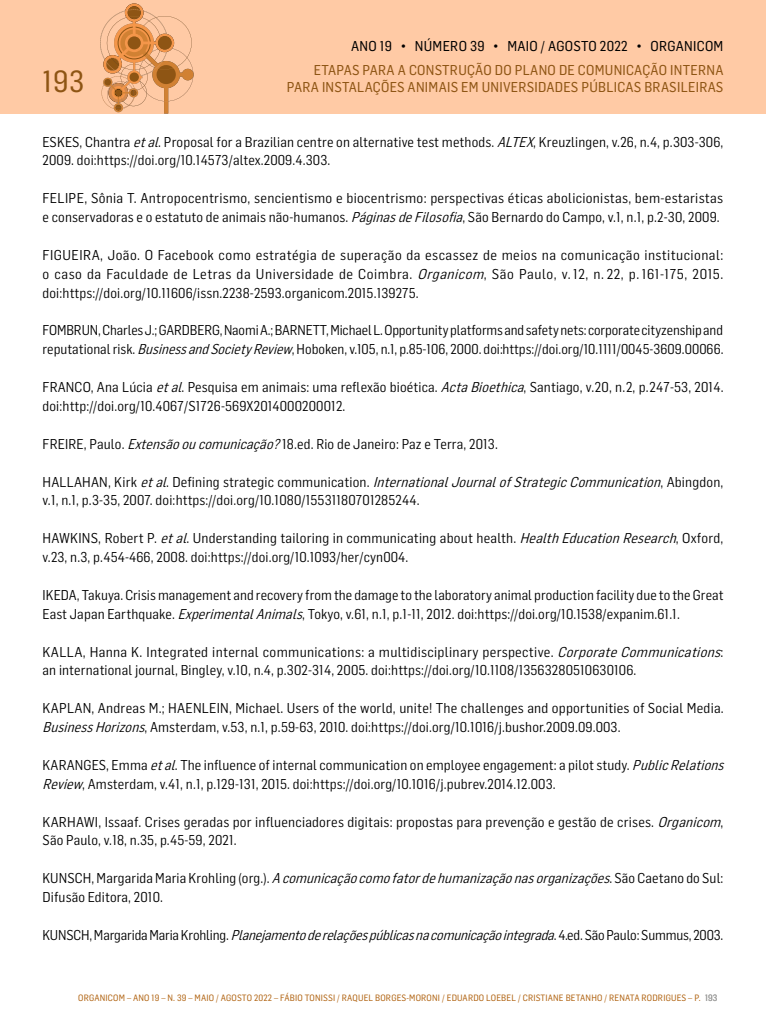
<style>
.page{position:relative;width:766px;height:1021px;background:#fff}
.page>*{position:absolute;margin:0;border:0;box-sizing:border-box;transform-origin:0 0}
.t1{font:30px "Flama Semicondensed Basic";color:#8e5514}
.t2{font:14px/18.9px "Flama Semicondensed";letter-spacing:.01em;color:#000}
.t3{font:14px "Flama Semicondensed";letter-spacing:-.01em;color:#000}
.t4{font:14px/16.8px "Flama Semicondensed Basic";letter-spacing:.02em;color:#8e5514;text-align:right}
.t5{font:14px "Flama Semicondensed Basic";letter-spacing:.02em;color:#000}
.t6{font:9px "Flama Semicondensed Basic";letter-spacing:.02em;color:#b26616}
.s1{font-style:italic}
.s2{color:#9d9d9c}
</style>
<div class="page">
<div style="left:0;top:0;width:765px;height:113px;background:#ffcaa5"></div>
<svg style="left:100px;top:3px;width:93px;height:110px"></svg>
<div style="left:158px;top:36px;width:14px;height:14px;background:#8e5514;border-radius:50%"></div>
<div style="left:104px;top:79px;width:7px;height:7px;background:#8e5514;border-radius:3px"></div>
<div style="left:128px;top:36px;width:13px;height:13px;background:#8e5514;border-radius:50%"></div>
<div style="left:115px;top:89px;width:7px;height:7px;background:#8e5514;border-radius:3px"></div>
<div style="left:129px;top:72px;width:10px;height:10px;background:#8e5514;border-radius:5px"></div>
<h1 class="t1" style="left:43px;top:62px;width:43px">193</h1>
<p class="t5" style="left:351px;top:37px;width:373px">ANO 19 • NÚMERO 39 • MAIO / AGOSTO 2022 • ORGANICOM</p>
<p class="t4" style="left:287px;top:61px;width:438px">ETAPAS PARA A CONSTRUÇÃO DO PLANO DE COMUNICAÇÃO INTERNA<br>PARA INSTALAÇÕES ANIMAIS EM UNIVERSIDADES PÚBLICAS BRASILEIRAS</p>
<p class="t2" style="left:43px;top:131px;width:682px">ESKES, Chantra <span class="s1">etal</span>. Proposal for a Brazilian centre on alternative test methods. <span class="s1">ALTEX</span>, Kreuzlingen, v. 26, n. 4, p. 303-306,<br>2009. doi: https://doi.org/10.14573/altex.2009.4.303.</p>
<p class="t2" style="left:43px;top:188px;width:681px">FELIPE, Sônia T. Antropocentrismo, sencientismo e biocentrismo: perspectivas éticas abolicionistas, bem-estaristas e conservadoras e o estatuto de animais não-humanos. <span class="s1">PáginasdeFilosofia</span>, São Bernardo do Campo, v. 1, n. 1, p. 2-30, 2009.</p>
<p class="t2" style="left:43px;top:245px;width:682px;text-align:justify">FIGUEIRA, João. O Facebook como estratégia de superação da escassez de meios na comunicação institucional: o caso da Faculdade de Letras da Universidade de Coimbra. <span class="s1">Organicom</span>, São Paulo, v. 12, n. 22, p. 161-175, 2015. doi: https://doi.org/10.11606/issn.2238-2593.organicom.2015.139275.</p>
<p class="t2" style="left:43px;top:320px;width:682px">FOMBRUN, Charles J.; GARDBERG, Naomi A.; BARNETT, Michael L. Opportunity platforms and safety nets: corporate cityzenship and reputational risk. <span class="s1">BusinessandSocietyReview</span>, Hoboken, v. 105, n. 1, p. 85-106, 2000. doi: https://doi.org/10.1111/0045-3609.00066.</p>
<p class="t2" style="left:43px;top:377px;width:682px">FRANCO, Ana Lúcia <span class="s1">etal</span>. Pesquisa em animais: uma reflexão bioética. <span class="s1">ActaBioethica</span>, Santiago, v. 20, n. 2, p. 247-53, 2014. doi: http://doi.org/10.4067/S1726-569X2014000200012.</p>
<p class="t2" style="left:43px;top:434px;width:456px">FREIRE, Paulo. <span class="s1">Extensãooucomunicação?</span>18. ed. Rio de Janeiro: Paz e Terra, 2013.</p>
<p class="t2" style="left:43px;top:471px;width:682px">HALLAHAN, Kirk <span class="s1">etal</span>. Defining strategic communication. <span class="s1">InternationalJournalofStrategicCommunication</span>, Abingdon, v. 1, n. 1, p. 3-35, 2007. doi: https://doi.org/10.1080/15531180701285244.</p>
<p class="t2" style="left:43px;top:528px;width:682px">HAWKINS, Robert P. <span class="s1">etal</span>. Understanding tailoring in communicating about health. <span class="s1">HealthEducationResearch</span>, Oxford, v. 23, n. 3, p. 454-466, 2008. doi: https://doi.org/10.1093/her/cyn004.</p>
<p class="t2" style="left:43px;top:585px;width:682px">IKEDA, Takuya. Crisis management and recovery from the damage to the laboratory animal production facility due to the Great<br>East Japan Earthquake. <span class="s1">ExperimentalAnimals</span>, Tokyo, v. 61, n. 1, p. 1-11, 2012. doi: https://doi.org/10.1538/expanim.61.1.</p>
<p class="t2" style="left:43px;top:641px;width:683px">KALLA, Hanna K. Integrated internal communications: a multidisciplinary perspective. <span class="s1">CorporateCommunications</span>: an international journal, Bingley, v. 10, n. 4, p. 302-314, 2005. doi: https://doi.org/10.1108/13563280510630106.</p>
<p class="t2" style="left:43px;top:698px;width:682px">KAPLAN, Andreas M.; HAENLEIN, Michael. Users of the world, unite! The challenges and opportunities of Social Media.<br><span class="s1">BusinessHorizons</span>, Amsterdam, v. 53, n. 1, p. 59-63, 2010. doi: https://doi.org/10.1016/j.bushor.2009.09.003.</p>
<p class="t2" style="left:43px;top:754px;width:686px">KARANGES, Emma <span class="s1">etal</span>. The influence of internal communication on employee engagement: a pilot study. <span class="s1">PublicRelations<br>Review</span>, Amsterdam, v. 41, n. 1, p. 129-131, 2015. doi: https://doi.org/10.1016/j.pubrev.2014.12.003.</p>
<p class="t2" style="left:43px;top:811px;width:683px">KARHAWI, Issaaf. Crises geradas por influenciadores digitais: propostas para prevenção e gestão de crises. <span class="s1">Organicom</span>,<br>São Paulo, v. 18, n. 35, p. 45-59, 2021.</p>
<p class="t2" style="left:43px;top:868px;width:682px">KUNSCH, Margarida Maria Krohling (org.). <span class="s1">Acomunicaçãocomofatordehumanizaçãonasorganizações</span>. São Caetano do Sul:<br>Difusão Editora, 2010.</p>
<p class="t3" style="left:43px;top:925px;width:682px">KUNSCH, Margarida Maria Krohling. <span class="s1">Planejamentoderelaçõespúblicasnacomunicaçãointegrada</span>.4. ed. São Paulo: Summus, 2003.</p>
<p class="t6" style="left:78px;top:992px;width:237px">ORGANICOM – ANO 19 – N. 39 – MAIO / AGOSTO 2022 – FÁBIO TONISSI</p>
<p class="t6" style="left:337px;top:992px;width:45px">/ RAQUEL BORG</p>
<p class="t6" style="left:396px;top:992px;width:25px">ES-MORONI</p>
<p class="t6" style="left:442px;top:992px;width:277px">/ EDUARDO LOEBEL / CRISTIANE BETANHO / RENATA RODRIGUES – P. <span class="s2">193</span></p>
</div>
